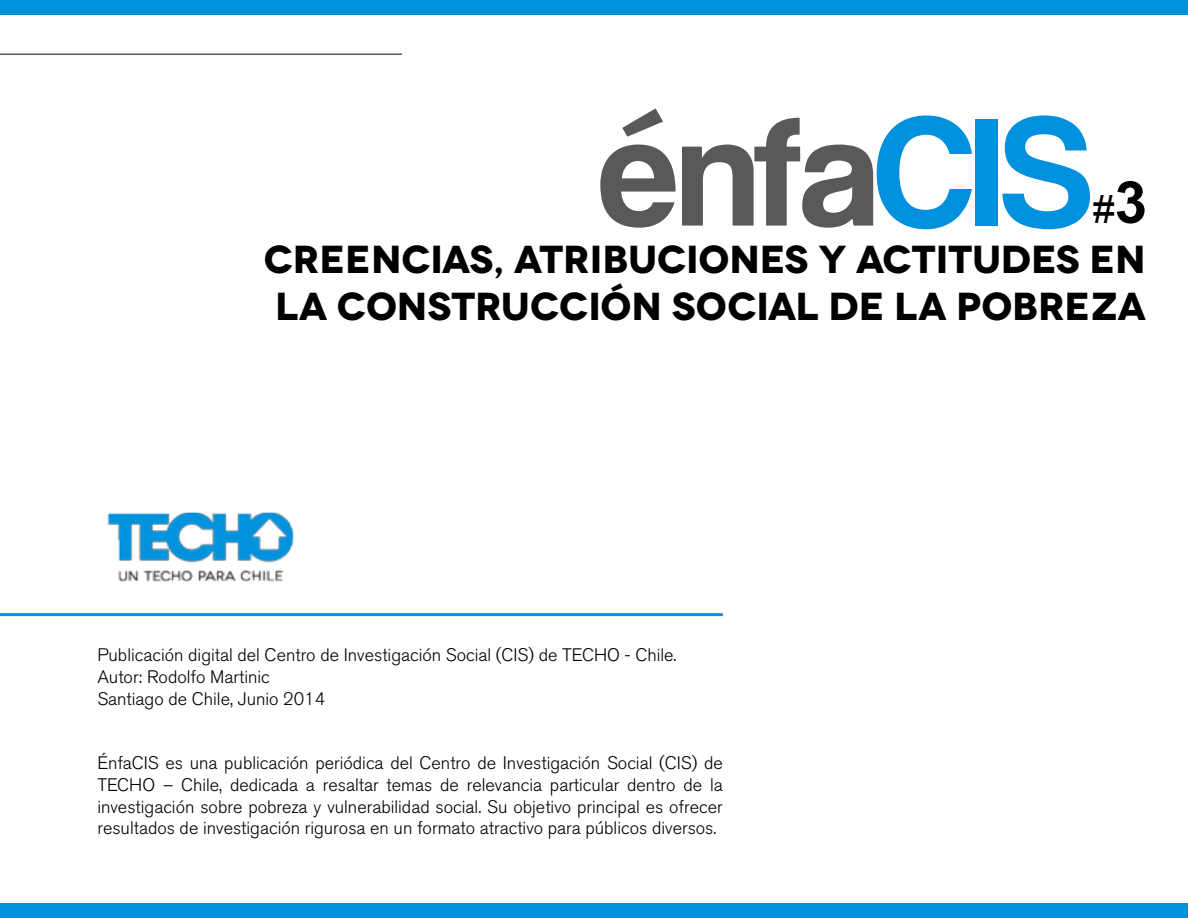
<style>
.page{position:relative;width:1188px;height:918px;background:#fff}
.page>*{position:absolute;margin:0;border:0;box-sizing:border-box;transform-origin:0 0}
.t1{font:160.5px "Coolvetica Rg";color:#58595b}
.t2{font:700 39px/46.8px "Novecentowide";letter-spacing:-.005em;color:#000}
.t3{font:38.85px "Arial";color:#000}
.t4{font:300 18px/21.6px "Akzidenz Grotesk BQ";color:#000}
.s1{color:#0091de}
.s2{font-weight:700;font-size:58.35px}
</style>
<div class="page">
<div style="left:0;top:903px;width:1188px;height:15px;background:#0092dd"></div>
<hr style="left:0;top:53px;width:402px;height:2px;background:#58595b">
<div style="left:0;top:0;width:1188px;height:15px;background:#0092dd"></div>
<hr style="left:0;top:613px;width:723px;height:3px;background:#0092dd">
<img style="left:107px;top:512px;width:187px;height:70px">
<h1 class="t1" style="left:598px;top:78px;width:495px">énfa<span class="s1">CIS</span></h1>
<h3 class="t3" style="left:1093px;top:184px;width:56px">#<span class="s2">3</span></h3>
<h2 class="t2" style="left:264px;top:236px;width:883px">CREENCIAS, ATRIBUCIONES Y ACTITUDES EN<br>LA CONSTRUCCIÓN SOCIAL DE LA POBREZA</h2>
<p class="t4" style="left:97px;top:645px;width:581px">Publicación digital del Centro de Investigación Social (CIS) de TECHO - Chile.<br>Autor: Rodolfo Martinic<br>Santiago de Chile, Junio 2014</p>
<p class="t4" style="left:97px;top:753px;width:627px;text-align:justify">ÉnfaCIS es una publicación periódica del Centro de Investigación Social (CIS) de TECHO – Chile, dedicada a resaltar temas de relevancia particular dentro de la investigación sobre pobreza y vulnerabilidad social. Su objetivo principal es ofrecer resultados de investigación rigurosa en un formato atractivo para públicos diversos.</p>
</div>
